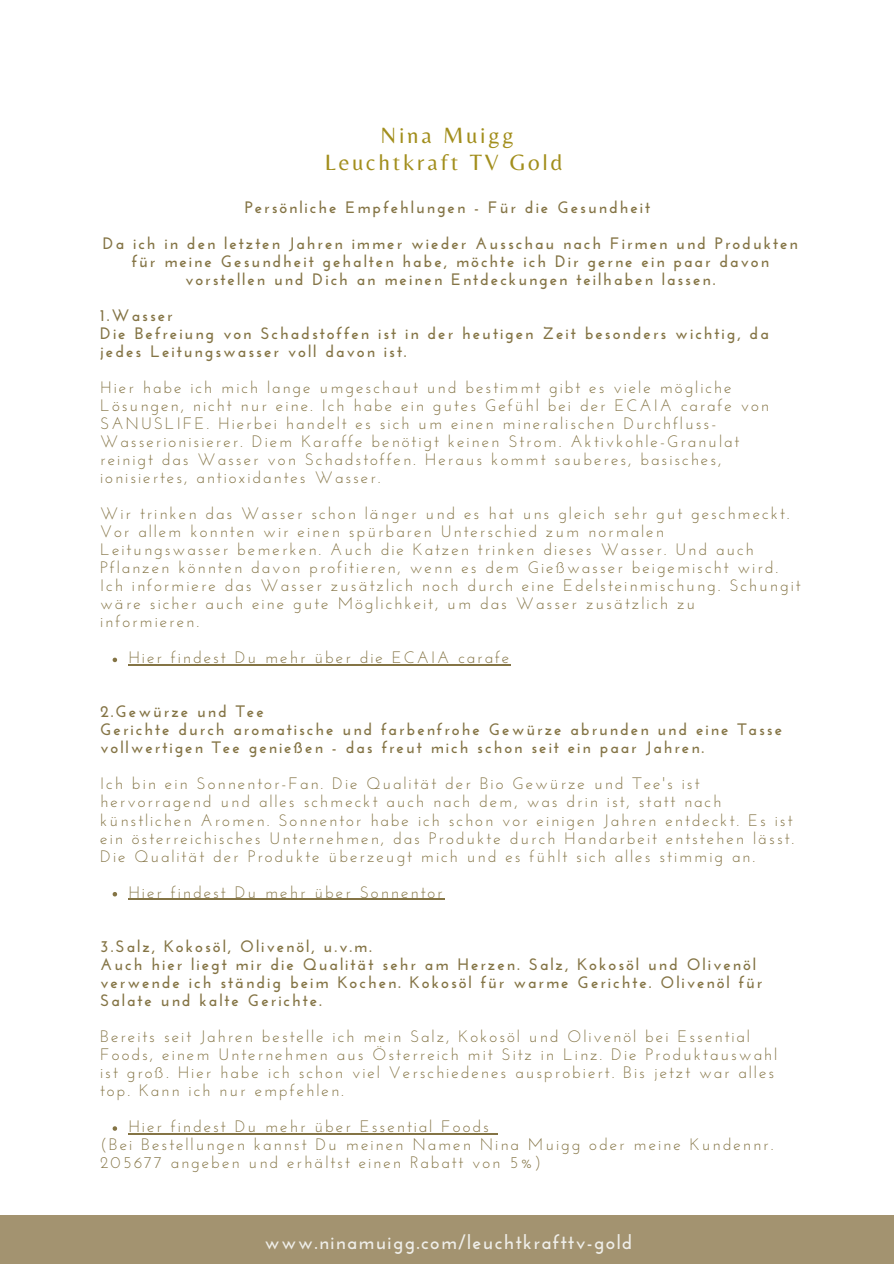
<style>
.page{position:relative;width:894px;height:1264px;background:#fff}
.page>*{position:absolute;margin:0;border:0;box-sizing:border-box;transform-origin:0 0}
.t1{font:23.1px "Belleza";letter-spacing:.12em;color:#a28e1c}
.t2{font:700 19.8px "Josefin Sans";letter-spacing:.07em;color:#efeee9}
.t3{font:16.5px/18px "Josefin Sans";letter-spacing:.12em;color:#847445}
.t4{font:700 16.5px/18px "Josefin Sans";letter-spacing:.12em;color:#847445}
</style>
<div class="page">
<svg style="left:113px;top:657px;width:4px;height:5px"></svg>
<hr style="left:128px;top:664px;width:383px;height:1px;background:#847445">
<svg style="left:113px;top:892px;width:4px;height:4px"></svg>
<hr style="left:128px;top:898px;width:316px;height:1px;background:#847445">
<svg style="left:113px;top:1126px;width:4px;height:4px"></svg>
<hr style="left:128px;top:1132px;width:363px;height:2px;background:#847445">
<div style="left:0;top:1214px;width:893px;height:49px;background:#a39370"></div>
<p class="t1" style="left:380px;top:122px;width:135px">Nina Muigg</p>
<p class="t1" style="left:325px;top:149px;width:239px">Leuchtkraft TV Gold</p>
<p class="t4" style="left:244px;top:200px;width:407px">Persönliche Empfehlungen - Für die Gesundheit</p>
<p class="t4" style="left:103px;top:235px;width:696px;text-align:center">Da ich in den letzten Jahren immer wieder Ausschau nach Firmen und Produkten für meine Gesundheit gehalten habe, möchte ich Dir gerne ein paar davon vorstellen und Dich an meinen Entdeckungen teilhaben lassen.</p>
<p class="t4" style="left:100px;top:308px;width:74px">1.Wasser</p>
<p class="t4" style="left:100px;top:326px;width:670px">Die Befreiung von Schadstoffen ist in der heutigen Zeit besonders wichtig, da jedes Leitungswasser voll davon ist.</p>
<p class="t3" style="left:100px;top:380px;width:670px">Hier habe ich mich lange umgeschaut und bestimmt gibt es viele mögliche Lösungen, nicht nur eine. Ich habe ein gutes Gefühl bei der ECAIA carafe von SANUSLIFE. Hierbei handelt es sich um einen mineralischen Durchfluss-Wasserionisierer. Diem Karaffe benötigt keinen Strom. Aktivkohle-Granulat reinigt das Wasser von Schadstoffen. Heraus kommt sauberes, basisches, ionisiertes, antioxidantes Wasser.</p>
<p class="t3" style="left:100px;top:506px;width:701px">Wir trinken das Wasser schon länger und es hat uns gleich sehr gut geschmeckt.<br>Vor allem konnten wir einen spürbaren Unterschied zum normalen<br>Leitungswasser bemerken. Auch die Katzen trinken dieses Wasser. Und auch Pflanzen könnten davon profitieren, wenn es dem Gießwasser beigemischt wird.<br>Ich informiere das Wasser zusätzlich noch durch eine Edelsteinmischung. Schungit wäre sicher auch eine gute Möglichkeit, um das Wasser zusätzlich zu<br>informieren.</p>
<p class="t3" style="left:128px;top:650px;width:382px">Hier findest Du mehr über die ECAIA carafe</p>
<p class="t4" style="left:100px;top:704px;width:165px">2.Gewürze und Tee</p>
<p class="t4" style="left:100px;top:722px;width:683px">Gerichte durch aromatische und farbenfrohe Gewürze abrunden und eine Tasse vollwertigen Tee genießen - das freut mich schon seit ein paar Jahren.</p>
<p class="t3" style="left:100px;top:776px;width:695px">Ich bin ein Sonnentor-Fan. Die Qualität der Bio Gewürze und Tee's ist hervorragend und alles schmeckt auch nach dem, was drin ist, statt nach künstlichen Aromen. Sonnentor habe ich schon vor einigen Jahren entdeckt. Es ist ein österreichisches Unternehmen, das Produkte durch Handarbeit entstehen lässt.<br>Die Qualität der Produkte überzeugt mich und es fühlt sich alles stimmig an.</p>
<p class="t3" style="left:128px;top:884px;width:316px">Hier findest Du mehr über Sonnentor</p>
<p class="t4" style="left:100px;top:938px;width:273px">3.Salz, Kokosöl, Olivenöl, u.v.m.</p>
<p class="t4" style="left:100px;top:956px;width:663px">Auch hier liegt mir die Qualität sehr am Herzen. Salz, Kokosöl und Olivenöl verwende ich ständig beim Kochen. Kokosöl für warme Gerichte. Olivenöl für<br>Salate und kalte Gerichte.</p>
<p class="t3" style="left:100px;top:1028px;width:678px">Bereits seit Jahren bestelle ich mein Salz, Kokosöl und Olivenöl bei Essential Foods, einem Unternehmen aus Österreich mit Sitz in Linz. Die Produktauswahl ist groß. Hier habe ich schon viel Verschiedenes ausprobiert. Bis jetzt war alles top. Kann ich nur empfehlen.</p>
<p class="t3" style="left:100px;top:1136px;width:674px">(Bei Bestellungen kannst Du meinen Namen Nina Muigg oder meine Kundennr.<br>205677 angeben und erhältst einen Rabatt von 5%)</p>
<p class="t3" style="left:128px;top:1118px;width:362px">Hier findest Du mehr über Essential Foods</p>
<p class="t2" style="left:264px;top:1234px;width:369px">www.ninamuigg.com/leuchtkrafttv-gold</p>
</div>
